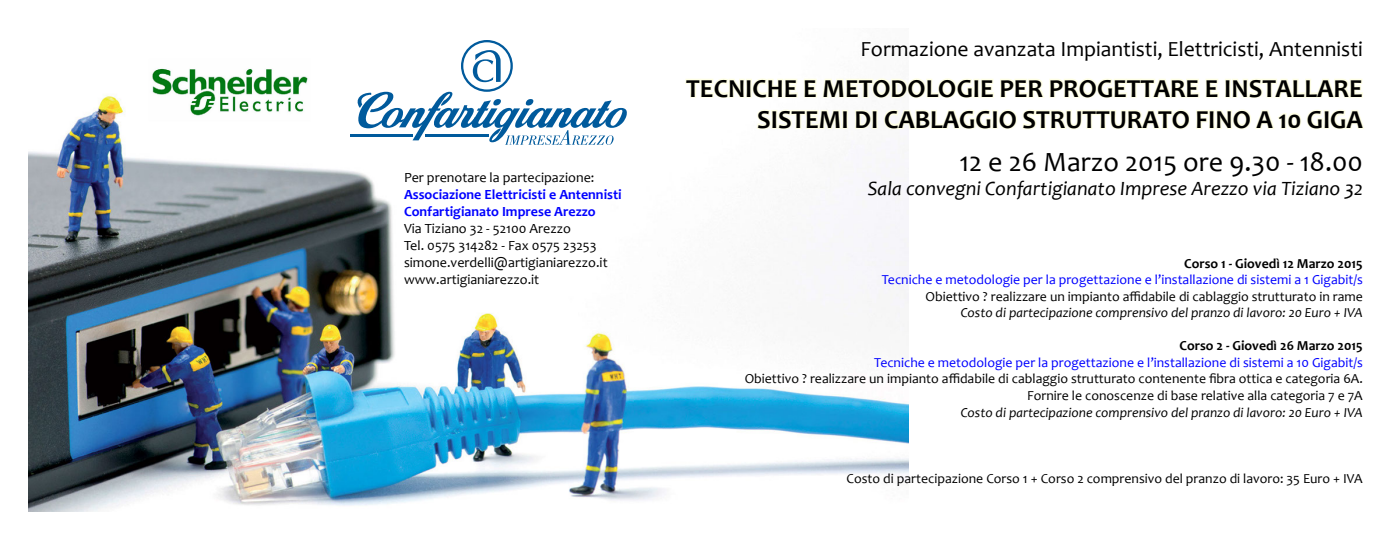
<style>
.page{position:relative;width:1400px;height:540px;background:#fff}
.page>*{position:absolute;margin:0;border:0;box-sizing:border-box;transform-origin:0 0}
.t1{font:28px "Candara";color:#000}
.t2{font:700 26px/31.2px "Candara";color:#000;text-align:right}
.t3{font:21.6px "Candara";color:#000}
.t4{font:italic 20.4px "Candara";color:#000}
.t5{font:14px/16.8px "Candara";color:#000}
.t6{font:700 14px/16.8px "Candara";color:#00f}
.t7{font:13.8px/16.6px "Candara";color:#000;text-align:right}
.t8{font:13.8px "Candara";color:#00f}
.t9{font:italic 13.8px "Candara";color:#000}
.t10{font:700 13.8px "Candara";color:#000}
</style>
<div class="page">
<img style="left:28px;top:94px;width:880px;height:418px">
<svg style="left:354px;top:40px;width:274px;height:105px"></svg>
<hr style="left:350px;top:135px;width:63px;height:2px;background:#005a9c">
<hr style="left:426px;top:135px;width:63px;height:2px;background:#005a9c">
<svg style="left:684px;top:78px;width:679px;height:22px"></svg>
<svg style="left:755px;top:108px;width:609px;height:23px"></svg>
<img style="left:148px;top:68px;width:176px;height:63px">
<p class="t5" style="left:404px;top:170px;width:192px">Per prenotare la partecipazione:</p>
<p class="t6" style="left:404px;top:186px;width:219px">Associazione Elettricisti e Antennisti<br>Confartigianato Imprese Arezzo</p>
<p class="t5" style="left:404px;top:220px;width:205px">Via Tiziano 32 - 52100 Arezzo<br>Tel. 0575 314282 - Fax 0575 23253 simone.verdelli@artigianiarezzo.it www.artigianiarezzo.it</p>
<h3 class="t3" style="left:860px;top:36px;width:504px">Formazione avanzata Impiantisti, Elettricisti, Antennisti</h3>
<h2 class="t2" style="left:686px;top:72px;width:678px">TECNICHE E METODOLOGIE PER PROGETTARE E INSTALLARE<br>SISTEMI DI CABLAGGIO STRUTTURATO FINO A 10 GIGA</h2>
<h1 class="t1" style="left:960px;top:145px;width:405px">12 e 26 Marzo 2015 ore 9.30 - 18.00</h1>
<h3 class="t4" style="left:868px;top:176px;width:497px">Sala convegni Confartigianato Imprese Arezzo via Tiziano 32</h3>
<p class="t10" style="left:1184px;top:255px;width:180px">Corso 1 - Giovedì 12 Marzo 2015</p>
<p class="t8" style="left:882px;top:271px;width:483px">Tecniche e metodologie per la progettazione e l’installazione di sistemi a 1 Gigabit/s</p>
<p class="t7" style="left:925px;top:288px;width:439px">Obiettivo ? realizzare un impianto affidabile di cablaggio strutturato in rame</p>
<p class="t9" style="left:961px;top:304px;width:403px">Costo di partecipazione comprensivo del pranzo di lavoro: 20 Euro + IVA</p>
<p class="t10" style="left:1179px;top:338px;width:185px">Corso 2 - Giovedì 26 Marzo 2015</p>
<p class="t8" style="left:874px;top:354px;width:490px">Tecniche e metodologie per la progettazione e l’installazione di sistemi a 10 Gigabit/s</p>
<p class="t7" style="left:745px;top:371px;width:620px">Obiettivo ? realizzare un impianto affidabile di cablaggio strutturato contenente fibra ottica e categoria 6A.<br>Fornire le conoscenze di base relative alla categoria 7 e 7A</p>
<p class="t9" style="left:961px;top:404px;width:403px">Costo di partecipazione comprensivo del pranzo di lavoro: 20 Euro + IVA</p>
<p class="t7" style="left:847px;top:470px;width:518px">Costo di partecipazione Corso 1 + Corso 2 comprensivo del pranzo di lavoro: 35 Euro + IVA</p>
</div>
